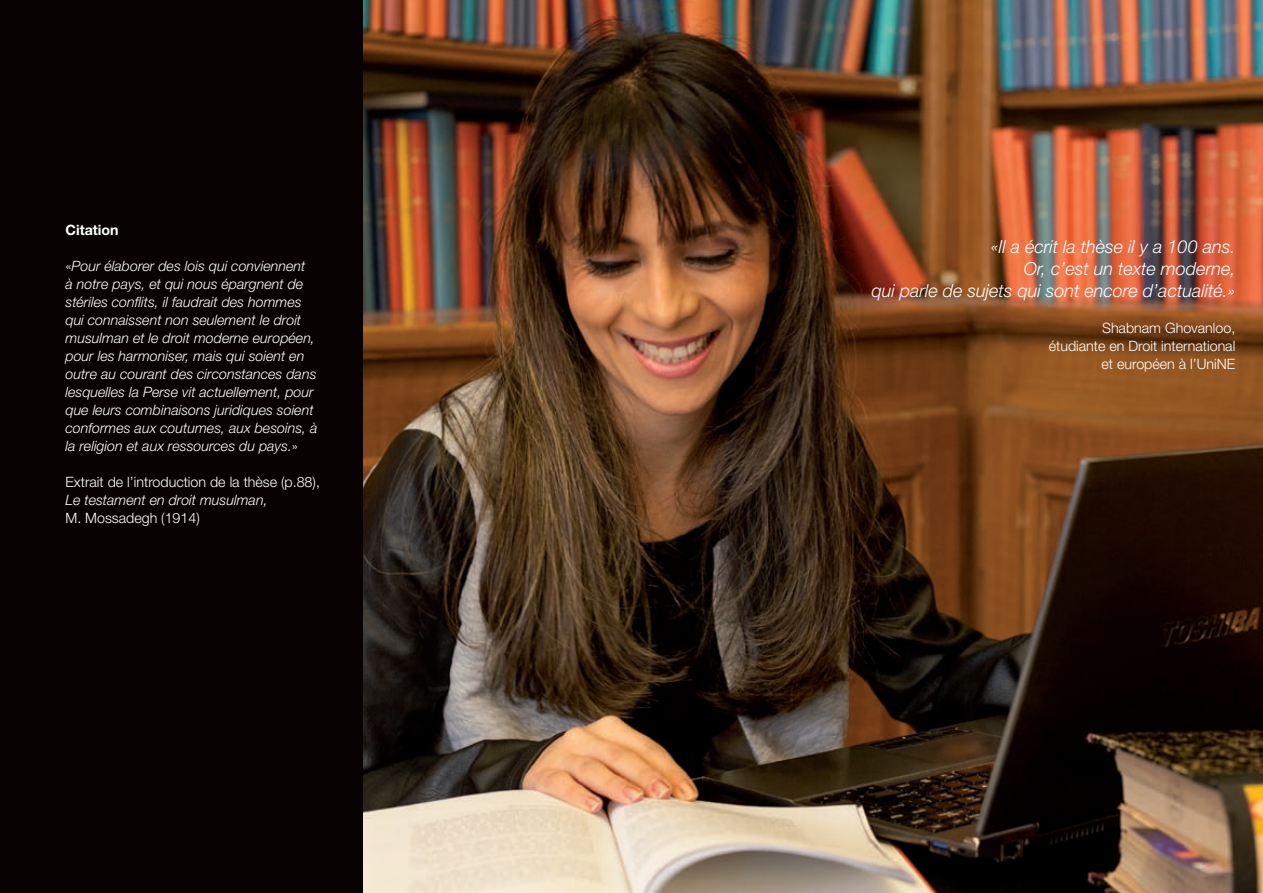
<style>
.page{position:relative;width:1263px;height:893px;background:#fff}
.page>*{position:absolute;margin:0;border:0;box-sizing:border-box;transform-origin:0 0}
.t1{font:italic 300 18px/21.6px "Helvetica Neue";color:#fff;text-align:right}
.t2{font:italic 300 14.25px/18px "Helvetica Neue";color:#fff}
.t3{font:300 14.25px/18px "Helvetica Neue";color:#fff;text-align:right}
.t4{font:700 14.25px "Helvetica Neue";color:#fff}
.s1{font-style:normal}
</style>
<div class="page">
<img style="left:363px;top:0;width:900px;height:893px">
<div style="left:0;top:0;width:363px;height:893px;background:#080302"></div>
<p class="t4" style="left:65px;top:222px;width:55px">Citation</p>
<p class="t2" style="left:65px;top:257px;width:254px"><span class="s1">«</span>Pour élaborer des lois qui conviennent<br>à notre pays, et qui nous épargnent de stériles conflits, il faudrait des hommes qui connaissent non seulement le droit musulman et le droit moderne européen, pour les harmoniser, mais qui soient en outre au courant des circonstances dans lesquelles la Perse vit actuellement, pour que leurs combinaisons juridiques soient conformes aux coutumes, aux besoins, à la religion et aux ressources du pays.<span class="s1">»</span></p>
<p class="t3" style="left:65px;top:473px;width:256px">Extrait de l’introduction de la thèse (p.88),</p>
<p class="t2" style="left:65px;top:491px;width:204px">Le testament en droit musulman,</p>
<p class="t3" style="left:65px;top:509px;width:136px">M. Mossadegh (1914)</p>
<p class="t1" style="left:871px;top:236px;width:365px">«Il a écrit la thèse il y a 100 ans.<br>Or, c’est un texte moderne,<br>qui parle de sujets qui sont encore d’actualité.»</p>
<p class="t3" style="left:1049px;top:318px;width:188px">Shabnam Ghovanloo, étudiante en Droit international et européen à l’UniNE</p>
</div>
